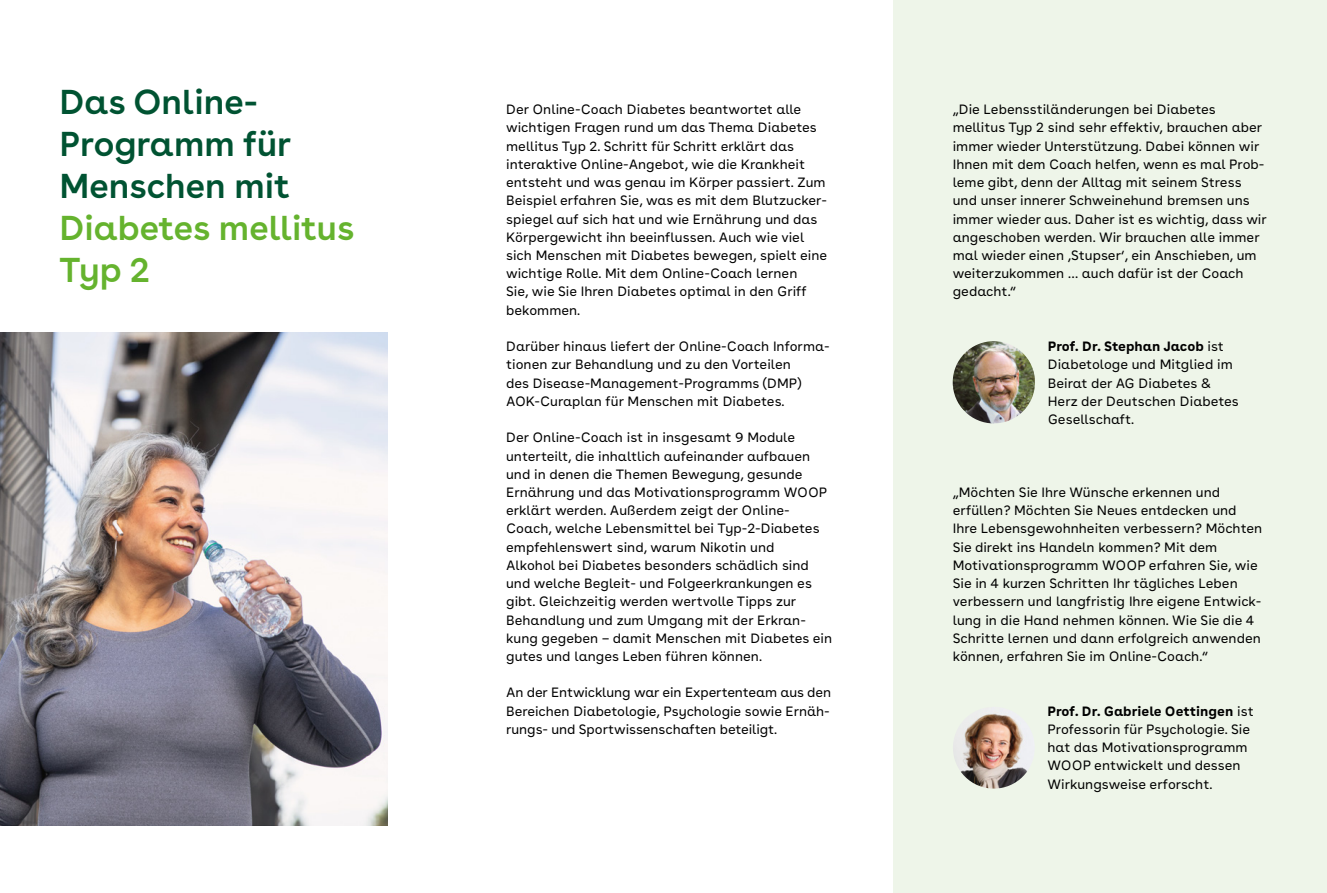
<style>
.page{position:relative;width:1327px;height:893px;background:#fff}
.page>*{position:absolute;margin:0;border:0;box-sizing:border-box;transform-origin:0 0}
.t1{font:600 34.5px/41.8px "AOK Buenos Aires";color:#005332}
.t2{font:600 34.5px/41.8px "AOK Buenos Aires";color:#65b32e}
.t3{font:13.5px/18.3px "AOK Buenos Aires Text";color:#000}
.s1{font-weight:700}
</style>
<div class="page">
<div style="left:893px;top:0;width:434px;height:893px;background:#eef5e9"></div>
<img style="left:953px;top:707px;width:81px;height:82px;border-radius:41px">
<img style="left:952px;top:341px;width:83px;height:82px;border-radius:41px">
<img style="left:0;top:333px;width:387px;height:492px">
<h1 class="t1" style="left:60px;top:78px;width:233px">Das Online-<br>Programm für<br>Menschen mit</h1>
<h1 class="t2" style="left:60px;top:204px;width:296px">Diabetes mellitus<br>Typ 2</h1>
<p class="t3" style="left:506px;top:99px;width:323px">Der Online-Coach Diabetes beantwortet alle wichtigen Fragen rund um das Thema Diabetes mellitus Typ 2. Schritt für Schritt erklärt das interaktive Online-Angebot, wie die Krankheit entsteht und was genau im Körper passiert. Zum Beispiel erfahren Sie, was es mit dem Blutzucker&shy;spiegel auf sich hat und wie Ernährung und das Körpergewicht ihn beeinflussen. Auch wie viel sich Menschen mit Diabetes bewegen, spielt eine wichtige Rolle. Mit dem Online-Coach lernen<br>Sie, wie Sie Ihren Diabetes optimal in den Griff bekommen.</p>
<p class="t3" style="left:506px;top:336px;width:325px">Darüber hinaus liefert der Online-Coach Informa&shy;tionen zur Behandlung und zu den Vorteilen<br>des Disease-Management-Programms (DMP)<br>AOK-Curaplan für Menschen mit Diabetes.</p>
<p class="t3" style="left:506px;top:427px;width:328px">Der Online-Coach ist in insgesamt 9 Module unterteilt, die inhaltlich aufeinander aufbauen und in denen die Themen Bewegung, gesunde Ernährung und das Motivationsprogramm WOOP erklärt werden. Außerdem zeigt der Online-Coach, welche Lebensmittel bei Typ-2-Diabetes empfehlenswert sind, warum Nikotin und<br>Alkohol bei Diabetes besonders schädlich sind und welche Begleit- und Folgeerkrankungen es gibt. Gleichzeitig werden wertvolle Tipps zur Behandlung und zum Umgang mit der Erkran&shy;kung gegeben – damit Menschen mit Diabetes ein gutes und langes Leben führen können.</p>
<p class="t3" style="left:506px;top:682px;width:327px">An der Entwicklung war ein Expertenteam aus den<br>Bereichen Diabetologie, Psychologie sowie Ernäh&shy;rungs- und Sportwissenschaften beteiligt.</p>
<p class="t3" style="left:952px;top:99px;width:316px">„Die Lebensstiländerungen bei Diabetes mellitus Typ 2 sind sehr effektiv, brauchen aber immer wieder Unterstützung. Dabei können wir Ihnen mit dem Coach helfen, wenn es mal Prob&shy;leme gibt, denn der Alltag mit seinem Stress und unser innerer Schweinehund bremsen uns immer wieder aus. Daher ist es wichtig, dass wir angeschoben werden. Wir brauchen alle immer mal wieder einen ,Stupser‘, ein Anschieben, um weiterzukommen … auch dafür ist der Coach gedacht.“</p>
<p class="t3" style="left:1047px;top:336px;width:192px"><span class="s1">Prof. Dr. Stephan Jacob</span> ist<br>Diabetologe und Mitglied im<br>Beirat der AG Diabetes &amp;<br>Herz der Deutschen Diabetes<br>Gesellschaft.</p>
<p class="t3" style="left:952px;top:482px;width:311px">„Möchten Sie Ihre Wünsche erkennen und erfüllen? Möchten Sie Neues entdecken und Ihre Lebensgewohnheiten verbessern? Möchten Sie direkt ins Handeln kommen? Mit dem Motivationsprogramm WOOP erfahren Sie, wie Sie in 4 kurzen Schritten Ihr tägliches Leben verbessern und langfristig Ihre eigene Entwick&shy;lung in die Hand nehmen können. Wie Sie die 4<br>Schritte lernen und dann erfolgreich anwenden können, erfahren Sie im Online-Coach.“</p>
<p class="t3" style="left:1047px;top:701px;width:208px"><span class="s1">Prof. Dr. Gabriele Oettingen</span> ist<br>Professorin für Psychologie. Sie hat das Motivationsprogramm<br>WOOP entwickelt und dessen<br>Wirkungsweise erforscht.</p>
</div>
